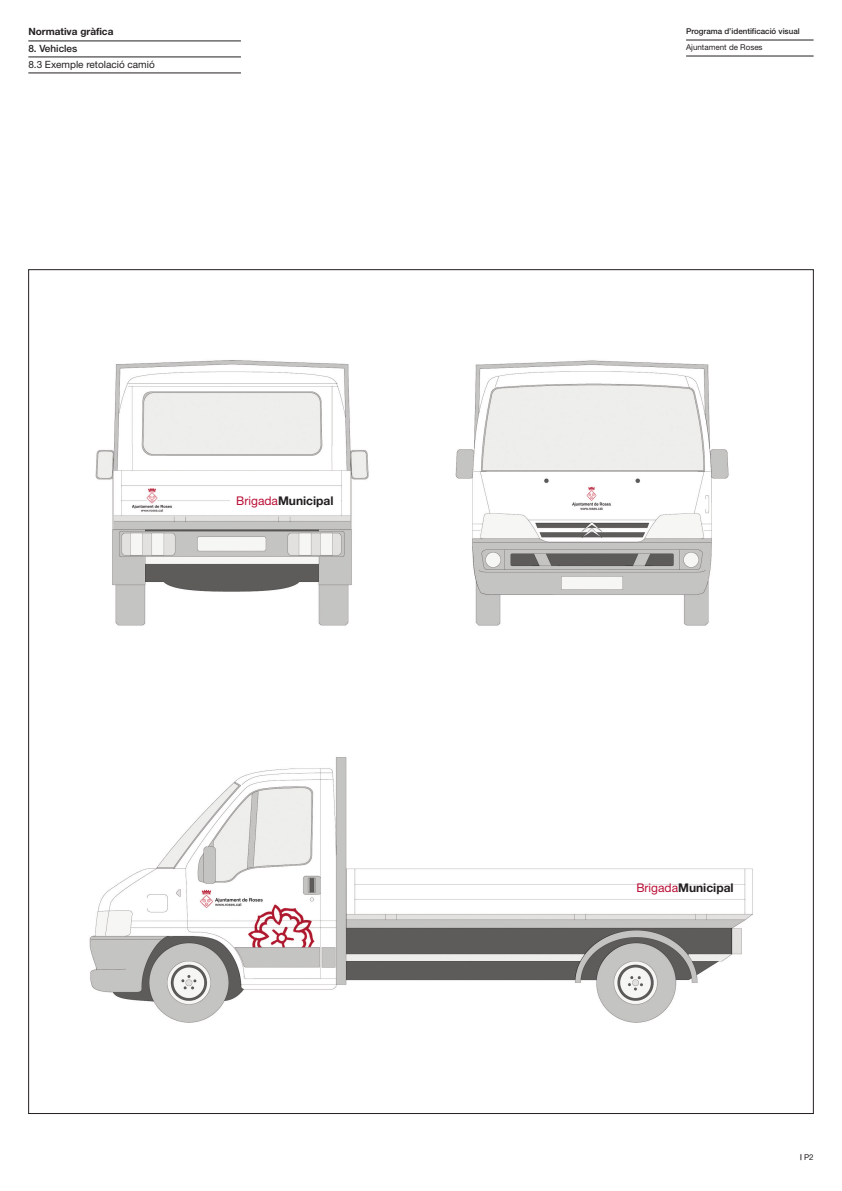
<style>
.page{position:relative;width:842px;height:1191px;background:#fff}
.page>*{position:absolute;margin:0;border:0;box-sizing:border-box;transform-origin:0 0}
.t1{font:700 12px "Helvetica Neue";color:#231f20}
.t2{font:10px "Helvetica Neue";color:#231f20}
.t3{font:700 10px "Helvetica Neue";color:#231f20}
.t4{font:500 10px "Helvetica Neue";color:#231f20}
.t5{font:500 8px "Helvetica Neue";color:#231f20}
.t6{font:8px "Helvetica Neue";color:#231f20}
.s1{font-weight:400;color:#b90f36}
.s2{font-weight:700}
</style>
<div class="page">
<hr style="left:28px;top:41px;width:213px;height:1px;background:#231f20">
<hr style="left:28px;top:57px;width:213px;height:1px;background:#231f20">
<hr style="left:28px;top:73px;width:213px;height:1px;background:#231f20">
<hr style="left:686px;top:40px;width:128px;height:1px;background:#231f20">
<hr style="left:686px;top:56px;width:128px;height:1px;background:#231f20">
<img style="left:89px;top:360px;width:664px;height:663px">
<div style="left:231px;top:496px;width:110px;height:14px;background:#fff"></div>
<p class="t3" style="left:28px;top:28px;width:87px">Normativa gràfica</p>
<p class="t4" style="left:28px;top:44px;width:51px">8. Vehicles</p>
<p class="t2" style="left:28px;top:60px;width:128px">8.3 Exemple retolació camió</p>
<p class="t1" style="left:236px;top:496px;width:99px"><span class="s1">Brigada</span>Municipal</p>
<p class="t5" style="left:686px;top:28px;width:115px">Programa d’identificació visual</p>
<p class="t6" style="left:686px;top:44px;width:78px">Ajuntament de Roses</p>
<p class="t1" style="left:636px;top:883px;width:99px"><span class="s1">Brigada</span>Municipal</p>
<p class="t6" style="left:800px;top:1154px;width:15px"><span class="s2">|</span> P2</p>
</div>
